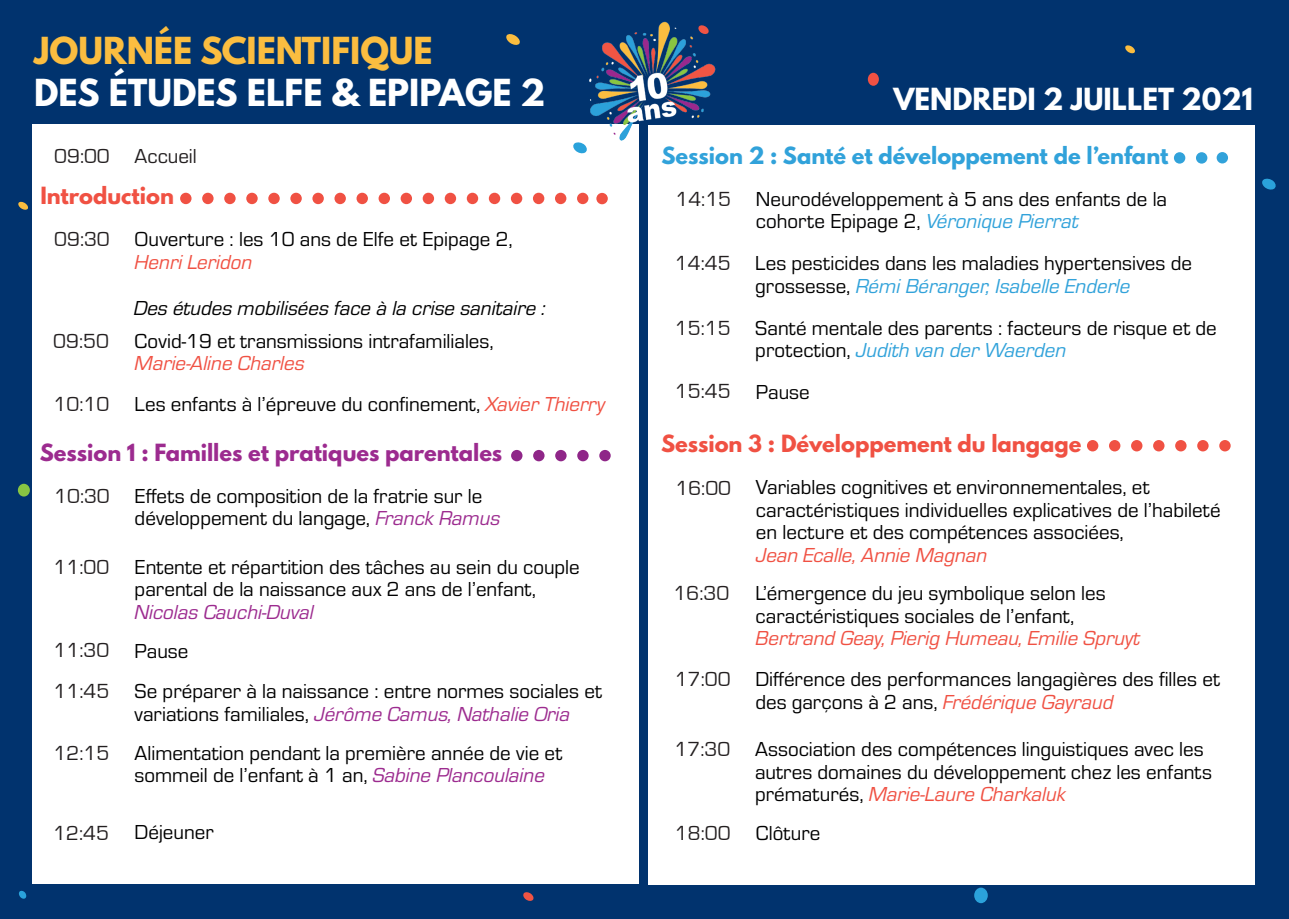
<style>
.page{position:relative;width:1289px;height:919px;background:#fff}
.page>*{position:absolute;margin:0;border:0;box-sizing:border-box;transform-origin:0 0}
.t1{font:700 33px "League Spartan";color:#fff}
.t2{font:700 33px "League Spartan";color:#fbbd40}
.t3{font:700 27px "League Spartan";color:#fff}
.t4{font:21px/22.5px "Eurostile";color:#000001}
.t5{font:italic 21px/33.2px "Eurostile";color:#000001}
.t6{font:21px/22.5px "Eurostile";color:#000002;text-align:center}
.t7{font:italic 21px "Eurostile";color:#f05143}
.t8{font:700 21px "League Spartan";color:#f05143}
.t9{font:700 21px "League Spartan";color:#31a2da}
.t10{font:700 21px "League Spartan";color:#9c2b8f}
.t11{font:italic 21px/38.8px "Eurostile";color:#9c2b8f}
.t12{font:21px "Eurostile";color:#231f20}
.t13{font:21px "Eurostile";color:#231f20}
.s1{color:#231f20}
.s2{font-style:italic;color:#f05143}
.s3{font-style:normal;color:#231f20}
.s4{font-style:normal}
.s5{font-style:italic;color:#9c2b8f}
.s6{font-style:normal;color:#000001}
.s7{font-style:italic;color:#31a2da}
.s8{color:#000001}
</style>
<div class="page">
<div style="left:0;top:0;width:1288px;height:918px;background:#01336e"></div>
<div style="left:32px;top:124px;width:606px;height:759px;background:#fff"></div>
<div style="left:648px;top:125px;width:606px;height:759px;background:#fff"></div>
<img style="left:589px;top:22px;width:127px;height:147px">
<svg style="left:19px;top:890px;width:8px;height:9px"></svg>
<svg style="left:573px;top:142px;width:14px;height:12px"></svg>
<svg style="left:506px;top:34px;width:14px;height:11px"></svg>
<svg style="left:697px;top:25px;width:12px;height:10px"></svg>
<svg style="left:1262px;top:178px;width:14px;height:12px"></svg>
<svg style="left:18px;top:201px;width:10px;height:9px"></svg>
<svg style="left:523px;top:892px;width:11px;height:9px"></svg>
<div style="left:974px;top:887px;width:13px;height:16px;background:#2ba2db;border-radius:50%"></div>
<div style="left:867px;top:73px;width:11px;height:13px;background:#f05143;border-radius:50%"></div>
<div style="left:18px;top:483px;width:12px;height:13px;background:#88c543;border-radius:50%"></div>
<svg style="left:1125px;top:45px;width:10px;height:9px"></svg>
<div style="left:180px;top:193px;width:11px;height:11px;background:#f05143;border-radius:50%"></div>
<div style="left:202px;top:193px;width:11px;height:11px;background:#f05143;border-radius:50%"></div>
<div style="left:224px;top:193px;width:12px;height:11px;background:#f05143;border-radius:50%"></div>
<div style="left:246px;top:193px;width:12px;height:11px;background:#f05143;border-radius:50%"></div>
<div style="left:268px;top:193px;width:12px;height:11px;background:#f05143;border-radius:50%"></div>
<div style="left:290px;top:193px;width:12px;height:11px;background:#f05143;border-radius:50%"></div>
<div style="left:312px;top:193px;width:12px;height:11px;background:#f05143;border-radius:50%"></div>
<div style="left:334px;top:193px;width:12px;height:11px;background:#f05143;border-radius:50%"></div>
<div style="left:356px;top:193px;width:12px;height:11px;background:#f05143;border-radius:50%"></div>
<div style="left:378px;top:193px;width:12px;height:11px;background:#f05143;border-radius:50%"></div>
<div style="left:400px;top:193px;width:12px;height:11px;background:#f05143;border-radius:50%"></div>
<div style="left:422px;top:193px;width:12px;height:11px;background:#f05143;border-radius:50%"></div>
<div style="left:445px;top:193px;width:11px;height:11px;background:#f05143;border-radius:50%"></div>
<div style="left:467px;top:193px;width:11px;height:11px;background:#f05143;border-radius:50%"></div>
<div style="left:489px;top:193px;width:11px;height:11px;background:#f05143;border-radius:50%"></div>
<div style="left:511px;top:193px;width:11px;height:11px;background:#f05143;border-radius:50%"></div>
<div style="left:533px;top:193px;width:11px;height:11px;background:#f05143;border-radius:50%"></div>
<div style="left:555px;top:193px;width:11px;height:11px;background:#f05143;border-radius:50%"></div>
<div style="left:577px;top:193px;width:11px;height:11px;background:#f05143;border-radius:50%"></div>
<div style="left:511px;top:450px;width:11px;height:11px;background:#8f2688;border-radius:50%"></div>
<div style="left:533px;top:450px;width:11px;height:11px;background:#8f2688;border-radius:50%"></div>
<div style="left:555px;top:450px;width:11px;height:11px;background:#8f2688;border-radius:50%"></div>
<div style="left:577px;top:450px;width:11px;height:11px;background:#8f2688;border-radius:50%"></div>
<div style="left:1086px;top:440px;width:12px;height:11px;background:#f05143;border-radius:50%"></div>
<div style="left:1108px;top:440px;width:12px;height:11px;background:#f05143;border-radius:50%"></div>
<div style="left:1130px;top:440px;width:12px;height:11px;background:#f05143;border-radius:50%"></div>
<div style="left:1153px;top:440px;width:11px;height:11px;background:#f05143;border-radius:50%"></div>
<div style="left:1175px;top:440px;width:11px;height:11px;background:#f05143;border-radius:50%"></div>
<div style="left:1197px;top:440px;width:11px;height:11px;background:#f05143;border-radius:50%"></div>
<div style="left:1219px;top:440px;width:11px;height:11px;background:#f05143;border-radius:50%"></div>
<div style="left:1173px;top:152px;width:12px;height:12px;background:#31a2da;border-radius:50%"></div>
<div style="left:1195px;top:152px;width:12px;height:12px;background:#31a2da;border-radius:50%"></div>
<div style="left:1216px;top:152px;width:11px;height:11px;background:#31a2da;border-radius:50%"></div>
<div style="left:596px;top:193px;width:11px;height:11px;background:#f05143;border-radius:50%"></div>
<div style="left:599px;top:450px;width:11px;height:11px;background:#8f2688;border-radius:50%"></div>
<h1 class="t2" style="left:34px;top:25px;width:400px">JOURNÉE SCIENTIFIQUE</h1>
<h1 class="t1" style="left:34px;top:67px;width:513px">DES ÉTUDES ELFE &amp; EPIPAGE 2</h1>
<p class="t12" style="left:54px;top:144px;width:57px">09:00</p>
<p class="t8" style="left:40px;top:179px;width:135px">Introduction</p>
<p class="t13" style="left:135px;top:141px;width:64px">Accueil</p>
<p class="t4" style="left:135px;top:227px;width:379px;text-indent:-80px"><span class="s1">09:30</span> Ouverture : les 10 ans de Elfe et Epipage 2,<br><span class="s2">Henri Leridon</span></p>
<p class="t5" style="left:53px;top:290px;width:494px;text-indent:80px">Des études mobilisées face à la crise sanitaire :<br><span class="s3">09:50</span> <span class="s4">Covid-19 et transmissions intrafamiliales,</span></p>
<p class="t4" style="left:54px;top:342px;width:553px;line-height:40px;text-indent:81px"><span class="s2">Marie-Aline Charles<br></span><span class="s1">10:10</span> Les enfants à l’épreuve du confinement, <span class="s2">Xavier Thierry</span></p>
<p class="t10" style="left:40px;top:436px;width:464px">Session 1 : Familles et pratiques parentales</p>
<p class="t4" style="left:135px;top:483px;width:367px;text-indent:-80px"><span class="s1">10:30</span> Effets de composition de la fratrie sur le développement du langage, <span class="s5">Franck Ramus</span></p>
<p class="t4" style="left:135px;top:554px;width:446px;text-indent:-81px"><span class="s1">11:00</span> Entente et répartition des tâches au sein du couple parental de la naissance aux 2 ans de l’enfant,</p>
<p class="t11" style="left:54px;top:591px;width:261px;text-indent:81px">Nicolas Cauchi-Duval<br><span class="s3">11:30</span> <span class="s6">Pause</span></p>
<p class="t4" style="left:135px;top:679px;width:469px;text-indent:-81px"><span class="s1">11:45</span> Se préparer à la naissance : entre normes sociales et variations familiales, <span class="s5">Jérôme Camus, Nathalie Oria</span></p>
<p class="t4" style="left:135px;top:740px;width:429px;text-indent:-81px"><span class="s1">12:15</span> Alimentation pendant la première année de vie et sommeil de l’enfant à 1 an, <span class="s5">Sabine Plancoulaine</span></p>
<p class="t4" style="left:53px;top:819px;width:162px"><span class="s1">12:45</span> Déjeuner</p>
<p class="t3" style="left:893px;top:78px;width:361px">VENDREDI 2 JUILLET 2021</p>
<p class="t9" style="left:661px;top:138px;width:508px">Session 2 : Santé et développement de l’enfant</p>
<p class="t6" style="left:675px;top:186px;width:493px"><span class="s1">14:15</span> Neurodéveloppement à 5 ans des enfants de la cohorte Epipage 2, <span class="s7">Véronique Pierrat</span></p>
<p class="t4" style="left:755px;top:251px;width:438px;text-indent:-80px"><span class="s1">14:45</span> Les pesticides dans les maladies hypertensives de grossesse, <span class="s7">Rémi Béranger, Isabelle Enderle</span></p>
<p class="t4" style="left:755px;top:315px;width:463px;text-indent:-80px"><span class="s1">15:15</span> Santé mentale des parents : facteurs de risque et de protection, <span class="s7">Judith van der Waerden</span></p>
<p class="t12" style="left:675px;top:380px;width:136px">15:45 <span class="s8">Pause</span></p>
<p class="t8" style="left:661px;top:427px;width:422px">Session 3 : Développement du langage</p>
<p class="t4" style="left:756px;top:475px;width:466px;text-indent:-80px"><span class="s1">16:00</span> Variables cognitives et environnementales, et caractéristiques individuelles explicatives de l’habileté en lecture et des compétences associées,</p>
<p class="t7" style="left:756px;top:540px;width:233px">Jean Ecalle, Annie Magnan</p>
<p class="t12" style="left:673px;top:582px;width:57px">16:30</p>
<p class="t4" style="left:755px;top:581px;width:351px">L’émergence du jeu symbolique selon les caractéristiques sociales de l’enfant,</p>
<p class="t7" style="left:755px;top:624px;width:386px">Bertrand Geay, Pierig Humeau, Emilie Spruyt</p>
<p class="t4" style="left:755px;top:667px;width:466px;text-indent:-80px"><span class="s1">17:00</span> Différence des performances langagières des filles et des garçons à 2 ans, <span class="s2">Frédérique Gayraud</span></p>
<p class="t4" style="left:755px;top:736px;width:458px;text-indent:-80px"><span class="s1">17:30</span> Association des compétences linguistiques avec les autres domaines du développement chez les enfants prématurés, <span class="s2">Marie-Laure Charkaluk</span></p>
<p class="t4" style="left:675px;top:820px;width:147px"><span class="s1">18:00</span> Clôture</p>
</div>
